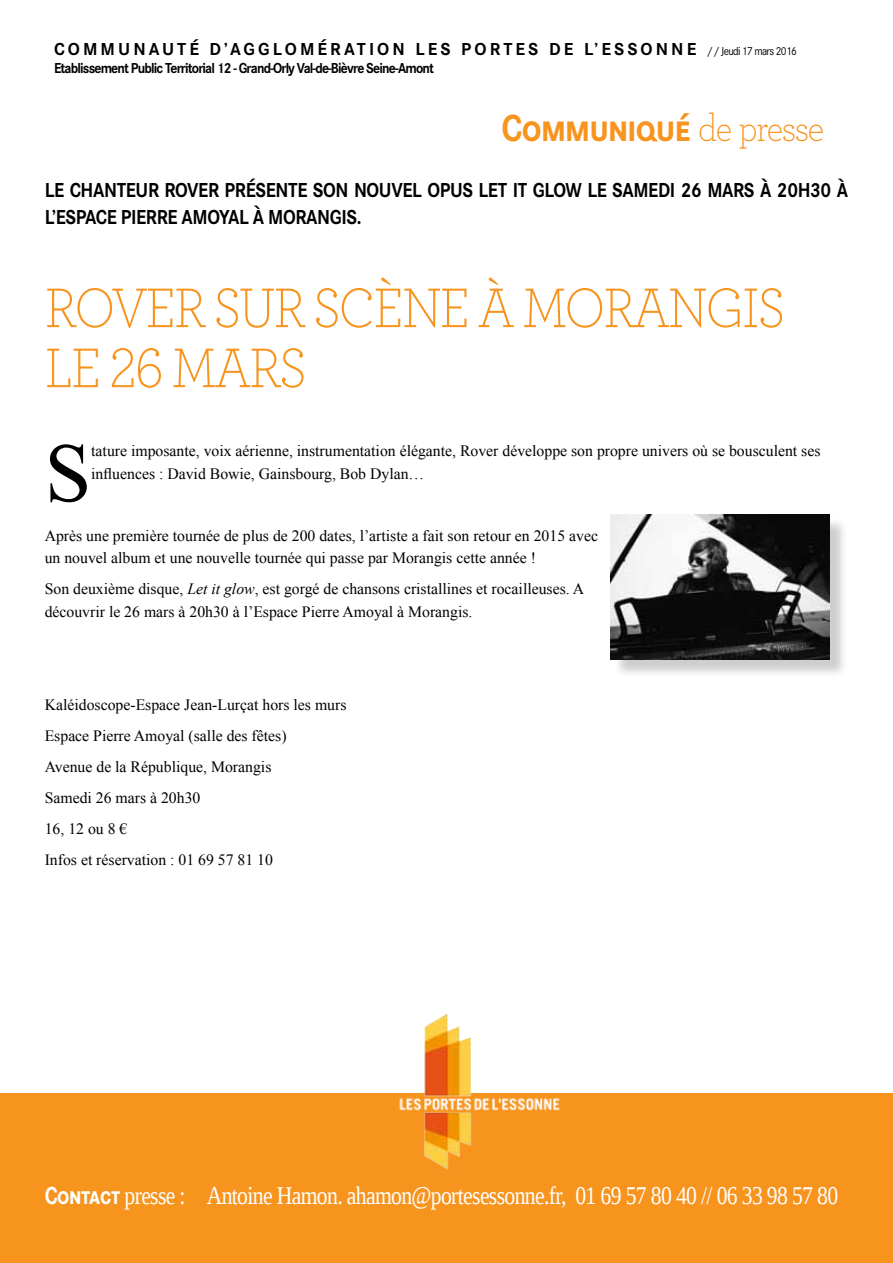
<style>
.page{position:relative;width:893px;height:1263px;background:#fff}
.page>*{position:absolute;margin:0;border:0;box-sizing:border-box;transform-origin:0 0}
.t1{font:83.7px "Times New Roman";color:#000}
.t2{font:300 58.5px/60px "Archer Pro";letter-spacing:-.04em;color:#f7941e;scale:.9 1}
.t3{font:700 39px "Corporate SSC";letter-spacing:-.02em;color:#f7941e;scale:.9 1}
.t4{font:25.5px "Liberation Serif";letter-spacing:-.03em;color:#fff;scale:.85 1}
.t5{font:700 21px/27px "Corporate S";letter-spacing:-.02em;color:#000;scale:.9 1}
.t6{font:700 18px "Corporate S";letter-spacing:.17em;color:#000}
.t7{font:15.75px/31px "Times New Roman";color:#000}
.t8{font:700 15px "Corporate S";letter-spacing:-.06em;color:#000;scale:.91 1}
.s1{font-weight:400;font-size:12px}
.s2{font-family:"Archer Pro";font-weight:300}
.s3{font-style:italic}
.s4{font-family:"Corporate SSC";font-weight:700}
</style>
<div class="page">
<div style="left:0;top:1093px;width:893px;height:170px;background:#f7941e"></div>
<img style="left:399px;top:1013px;width:161px;height:157px">
<div style="left:613px;top:517px;width:235px;height:161px;background:#000;opacity:.2"></div>
<img style="left:611px;top:514px;width:218px;height:146px">
<p class="t6" style="left:54px;top:39px;width:745px">COMMUNAUTÉ D’AGGLOMÉRATION LES PORTES DE L’ESSONNE <span class="s1">// Jeudi 17 mars 2016</span></p>
<p class="t8" style="left:54px;top:60px;width:419px">ETABLISSEMENT PUBLIC TERRITORIAL 12 - GRAND-ORLY VAL-DE-BIÈVRE SEINE-AMONT</p>
<h3 class="t3" style="left:501px;top:106px;width:360px">Communiqué <span class="s2">DE PRESSE</span></h3>
<h3 class="t5" style="left:45px;top:178px;width:894px">LE CHANTEUR ROVER PRÉSENTE SON NOUVEL OPUS LET IT GLOW LE SAMEDI 26 MARS À 20H30 À<br>L’ESPACE PIERRE AMOYAL À MORANGIS.</h3>
<h2 class="t2" style="left:45px;top:275px;width:824px">ROVER SUR SCÈNE À MORANGIS<br>LE 26 MARS</h2>
<h1 class="t1" style="left:45px;top:417px;width:48px">S</h1>
<p class="t7" style="left:91px;top:439px;width:731px;line-height:22.5px">tature imposante, voix aérienne, instrumentation élégante, Rover développe son propre univers où se bousculent ses influences : David Bowie, Gainsbourg, Bob Dylan…</p>
<p class="t7" style="left:45px;top:524px;width:555px;line-height:22.5px">Après une première tournée de plus de 200 dates, l’artiste a fait son retour en 2015 avec un nouvel album et une nouvelle tournée qui passe par Morangis cette année !</p>
<p class="t7" style="left:45px;top:577px;width:541px;line-height:22.5px">Son deuxième disque, <span class="s3">Let it glow</span>, est gorgé de chansons cristallines et rocailleuses. A découvrir le 26 mars à 20h30 à l’Espace Pierre Amoyal à Morangis.</p>
<p class="t7" style="left:45px;top:688px;width:303px">Kaléidoscope-Espace Jean-Lurçat hors les murs<br>Espace Pierre Amoyal (salle des fêtes)<br>Avenue de la République, Morangis<br>Samedi 26 mars à 20h30<br>16, 12 ou 8 €<br>Infos et réservation : 01 69 57 81 10</p>
<h3 class="t4" style="left:45px;top:1179px;width:935px"><span class="s4">Contact</span> presse : Antoine Hamon. ahamon@portesessonne.fr, 01 69 57 80 40 // 06 33 98 57 80</h3>
</div>
